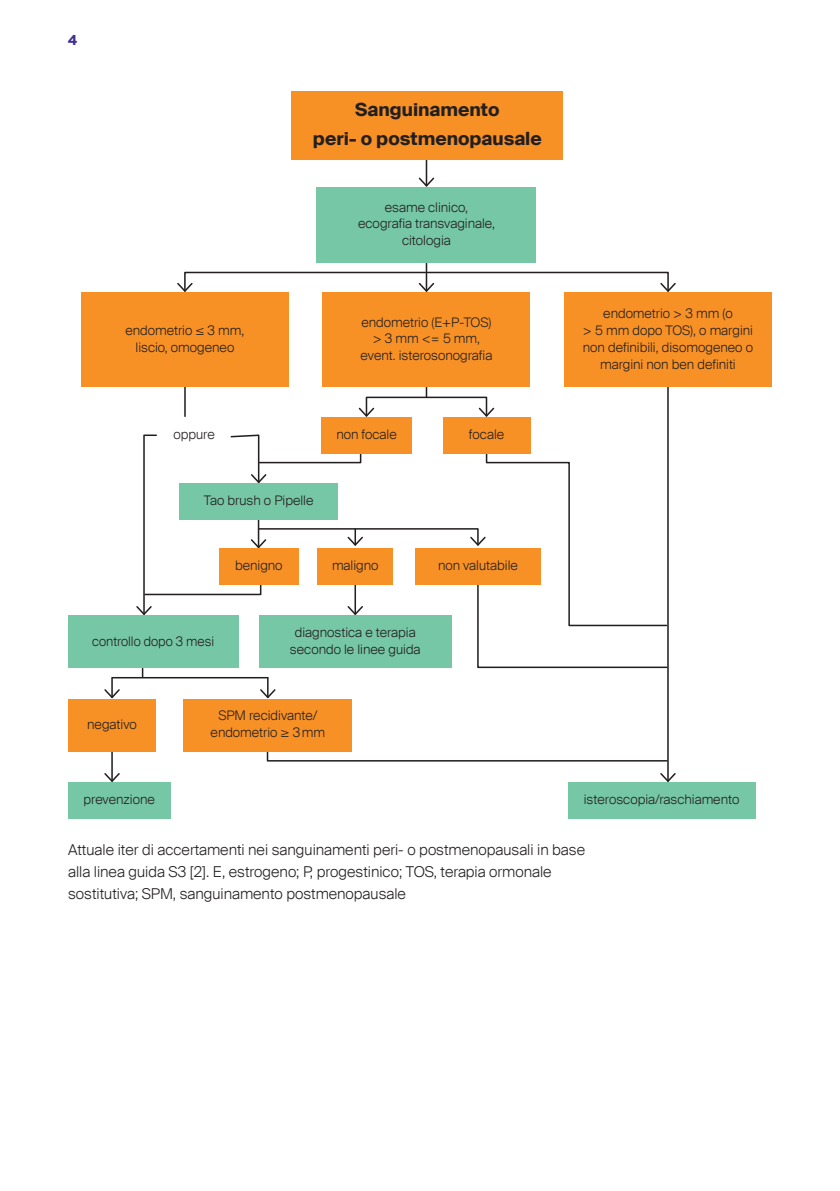
<style>
.page{position:relative;width:840px;height:1191px;background:#fff}
.page>*{position:absolute;margin:0;border:0;box-sizing:border-box;transform-origin:0 0}
.Fliesstext__10pt{font:700 18.4px/28.4px "Suisse Intl";color:#231f20;text-align:center}
.Legende__7_5pt{font:300 15px/22px "Suisse Intl";color:#231f20}
.t1{font:700 14px "Suisse Intl";color:#403092}
.Text_in_Kasten_Grafik{font:300 13.2px/16.8px "Suisse Intl";color:#231f20;text-align:center}
</style>
<div class="page">
<svg style="left:266px;top:751px;width:2px;height:9px"></svg>
<hr style="left:425px;top:159px;width:2px;height:27px;background:#231f20">
<svg style="left:418px;top:176px;width:17px;height:11px"></svg>
<hr style="left:425px;top:262px;width:2px;height:29px;background:#231f20">
<div style="left:291px;top:91px;width:272px;height:68px;background:#f79126"></div>
<div style="left:316px;top:187px;width:220px;height:76px;background:#76c7a5"></div>
<div style="left:68px;top:782px;width:102px;height:36px;background:#76c7a5"></div>
<div style="left:567px;top:782px;width:187px;height:36px;background:#76c7a5"></div>
<div style="left:68px;top:615px;width:170px;height:53px;background:#76c7a5"></div>
<div style="left:442px;top:417px;width:88px;height:36px;background:#f79126"></div>
<div style="left:183px;top:698px;width:169px;height:53px;background:#f79126"></div>
<hr style="left:666px;top:383px;width:2px;height:398px;background:#231f20">
<svg style="left:660px;top:771px;width:16px;height:11px"></svg>
<hr style="left:111px;top:751px;width:2px;height:30px;background:#231f20">
<svg style="left:104px;top:771px;width:16px;height:11px"></svg>
<hr style="left:111px;top:677px;width:2px;height:20px;background:#231f20">
<svg style="left:104px;top:688px;width:16px;height:10px"></svg>
<hr style="left:112px;top:677px;width:155px;height:1px;background:#231f20">
<hr style="left:267px;top:760px;width:399px;height:1px;background:#231f20">
<hr style="left:184px;top:383px;width:2px;height:33px;background:#231f20">
<div style="left:81px;top:292px;width:208px;height:95px;background:#f79126"></div>
<div style="left:322px;top:292px;width:208px;height:95px;background:#f79126"></div>
<div style="left:563px;top:292px;width:208px;height:95px;background:#f79126"></div>
<svg style="left:358px;top:387px;width:137px;height:31px"></svg>
<svg style="left:177px;top:271px;width:499px;height:22px"></svg>
<svg style="left:135px;top:434px;width:533px;height:265px"></svg>
<div style="left:321px;top:417px;width:91px;height:36px;background:#f79126"></div>
<div style="left:68px;top:698px;width:88px;height:53px;background:#f79126"></div>
<p class="t1" style="left:68px;top:32px;width:10px">4</p>
<p class="Fliesstext__10pt" style="left:313px;top:96px;width:230px">Sanguinamento<br>peri- o postmenopausale</p>
<p class="Text_in_Kasten_Grafik" style="left:358px;top:199px;width:138px">esame clinico, ecografia transvaginale, citologia</p>
<p class="Text_in_Kasten_Grafik" style="left:125px;top:322px;width:120px">endometrio ≤ 3 mm, liscio, omogeneo</p>
<p class="Text_in_Kasten_Grafik" style="left:360px;top:314px;width:133px">endometrio (E+P-TOS) &gt; 3 mm &lt;= 5 mm, event. isterosonografia</p>
<p class="Text_in_Kasten_Grafik" style="left:582px;top:305px;width:171px">endometrio &gt; 3 mm (o<br>&gt; 5 mm dopo TOS), o margini non definibili, disomogeneo o margini non ben definiti</p>
<p class="Text_in_Kasten_Grafik" style="left:173px;top:426px;width:43px">oppure</p>
<p class="Text_in_Kasten_Grafik" style="left:336px;top:426px;width:62px">non focale</p>
<p class="Text_in_Kasten_Grafik" style="left:468px;top:426px;width:37px">focale</p>
<p class="Text_in_Kasten_Grafik" style="left:204px;top:492px;width:111px">Tao brush o Pipelle</p>
<p class="Text_in_Kasten_Grafik" style="left:235px;top:557px;width:49px">benigno</p>
<p class="Text_in_Kasten_Grafik" style="left:332px;top:557px;width:48px">maligno</p>
<p class="Text_in_Kasten_Grafik" style="left:438px;top:557px;width:81px">non valutabile</p>
<p class="Text_in_Kasten_Grafik" style="left:92px;top:632px;width:123px">controllo dopo 3 mesi</p>
<p class="Text_in_Kasten_Grafik" style="left:290px;top:624px;width:132px">diagnostica e terapia secondo le linee guida</p>
<p class="Text_in_Kasten_Grafik" style="left:87px;top:715px;width:51px">negativo</p>
<p class="Text_in_Kasten_Grafik" style="left:210px;top:707px;width:116px">SPM recidivante/ endometrio ≥ 3mm</p>
<p class="Text_in_Kasten_Grafik" style="left:83px;top:791px;width:73px">prevenzione</p>
<p class="Text_in_Kasten_Grafik" style="left:583px;top:791px;width:157px">isteroscopia/raschiamento</p>
<p class="Legende__7_5pt" style="left:68px;top:838px;width:518px">Attuale iter di accertamenti nei sanguinamenti peri- o postmenopausali in base alla linea guida S3 [2]. E, estrogeno; P, progestinico; TOS, terapia ormonale sostitutiva; SPM, sanguinamento postmenopausale</p>
</div>
